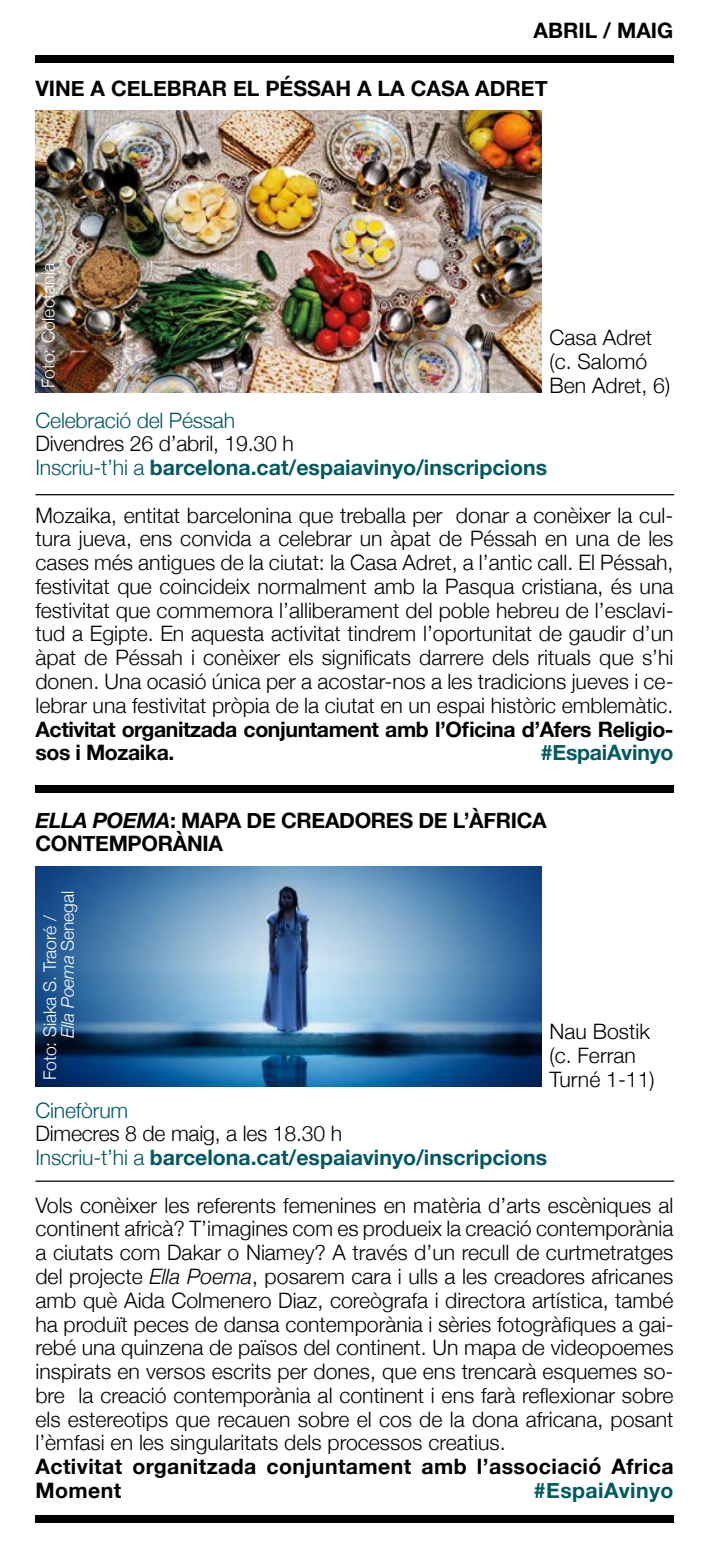
<style>
.page{position:relative;width:709px;height:1560px;background:#fff}
.page>*{position:absolute;margin:0;border:0;box-sizing:border-box;transform-origin:0 0}
.t1{font:300 21.25px/23.8px "Helvetica Neue";color:#000;text-align:justify}
.t2{font:700 21.25px/23.8px "Helvetica Neue";color:#005961}
.t3{font:700 21.25px/23.8px "Helvetica Neue";letter-spacing:-.015em;color:#000}
.t4{font:700 21.25px/23.8px "Helvetica Neue";letter-spacing:.02em;color:#000}
.t5{font:300 21.25px "Helvetica Neue";letter-spacing:-.01em;color:#005961}
.t6{font:700 21.25px "Helvetica Neue";letter-spacing:.02em;color:#005961}
.t7{font:300 17.5px/17.5px "Helvetica Neue";color:#fff}
.s1{font-weight:300;color:#000}
.s2{font-weight:300}
.s3{font-style:italic}
</style>
<div class="page">
<div style="left:35px;top:1514px;width:638px;height:8px;background:#000"></div>
<div style="left:35px;top:56px;width:638px;height:7px;background:#000"></div>
<div style="left:35px;top:785px;width:638px;height:7px;background:#000"></div>
<img style="left:35px;top:111px;width:507px;height:282px">
<hr style="left:35px;top:494px;width:639px;height:1px;background:#000">
<img style="left:35px;top:866px;width:507px;height:220px">
<hr style="left:35px;top:1180px;width:639px;height:1px;background:#000">
<p class="t3" style="left:533px;top:19px;width:141px">ABRIL / MAIG</p>
<p class="t3" style="left:35px;top:77px;width:514px">VINE A CELEBRAR EL PÉSSAH A LA CASA ADRET</p>
<p class="t7" style="left:38px;top:388px;width:127px;rotate:-90deg">Foto: Colectania</p>
<p class="t1" style="left:549px;top:324px;width:122px;text-align:left">Casa Adret (c. Salomó<br>Ben Adret, 6)</p>
<p class="t5" style="left:35px;top:403px;width:201px">Celebració del Péssah</p>
<p class="t2" style="left:35px;top:432px;width:513px"><span class="s1">Divendres 26 d’abril, 19.30 h<br></span><span class="s2">Inscriu-t’hi a</span> barcelona.cat/espaiavinyo/inscripcions</p>
<p class="t1" style="left:35px;top:501px;width:639px">Mozaika, entitat barcelonina que treballa per donar a conèixer la cul&shy;tura jueva, ens convida a celebrar un àpat de Péssah en una de les cases més antigues de la ciutat: la Casa Adret, a l’antic call. El Péssah, festivitat que coincideix normalment amb la Pasqua cristiana, és una festivitat que commemora l’alliberament del poble hebreu de l’esclavi&shy;tud a Egipte. En aquesta activitat tindrem l’oportunitat de gaudir d’un àpat de Péssah i conèixer els significats darrere dels rituals que s’hi donen. Una ocasió única per a acostar-nos a les tradicions jueves i ce&shy;lebrar una festivitat pròpia de la ciutat en un espai històric emblemàtic.</p>
<p class="t3" style="left:35px;top:717px;width:639px">Activitat organitzada conjuntament amb l’Oficina d’Afers Religio&shy;sos i Mozaika.</p>
<p class="t2" style="left:541px;top:741px;width:134px">#EspaiAvinyo</p>
<p class="t3" style="left:35px;top:808px;width:513px"><span class="s3">ELLA POEMA</span>: MAPA DE CREADORES DE L’ÀFRICA<br>CONTEMPORÀNIA</p>
<p class="t7" style="left:40px;top:1037px;width:148px;text-indent:-42px;rotate:-90deg">Foto: Siaka S. Traoré /<br><span class="s3">Ella Poema</span> Senegal</p>
<p class="t1" style="left:549px;top:1018px;width:107px;text-align:left">Nau Bostik (c. Ferran<br>Turné 1-11)</p>
<p class="t5" style="left:35px;top:1092px;width:94px">Cinefòrum</p>
<p class="t2" style="left:35px;top:1122px;width:513px"><span class="s1">Dimecres 8 de maig, a les 18.30 h<br></span><span class="s2">Inscriu-t’hi a</span> barcelona.cat/espaiavinyo/inscripcions</p>
<p class="t1" style="left:35px;top:1191px;width:639px">Vols conèixer les referents femenines en matèria d’arts escèniques al continent africà? T’imagines com es produeix la creació contemporània a ciutats com Dakar o Niamey? A través d’un recull de curtmetratges del projecte <span class="s3">Ella Poema</span>, posarem cara i ulls a les creadores africanes amb què Aida Colmenero Diaz, coreògrafa i directora artística, també ha produït peces de dansa contemporània i sèries fotogràfiques a gai&shy;rebé una quinzena de països del continent. Un mapa de videopoemes inspirats en versos escrits per dones, que ens trencarà esquemes so&shy;bre la creació contemporània al continent i ens farà reflexionar sobre els estereotips que recauen sobre el cos de la dona africana, posant l’èmfasi en les singularitats dels processos creatius.</p>
<p class="t4" style="left:35px;top:1454px;width:639px">Activitat organitzada conjuntament amb l’associació Africa<br>Moment</p>
<p class="t6" style="left:534px;top:1473px;width:141px">#EspaiAvinyo</p>
</div>
